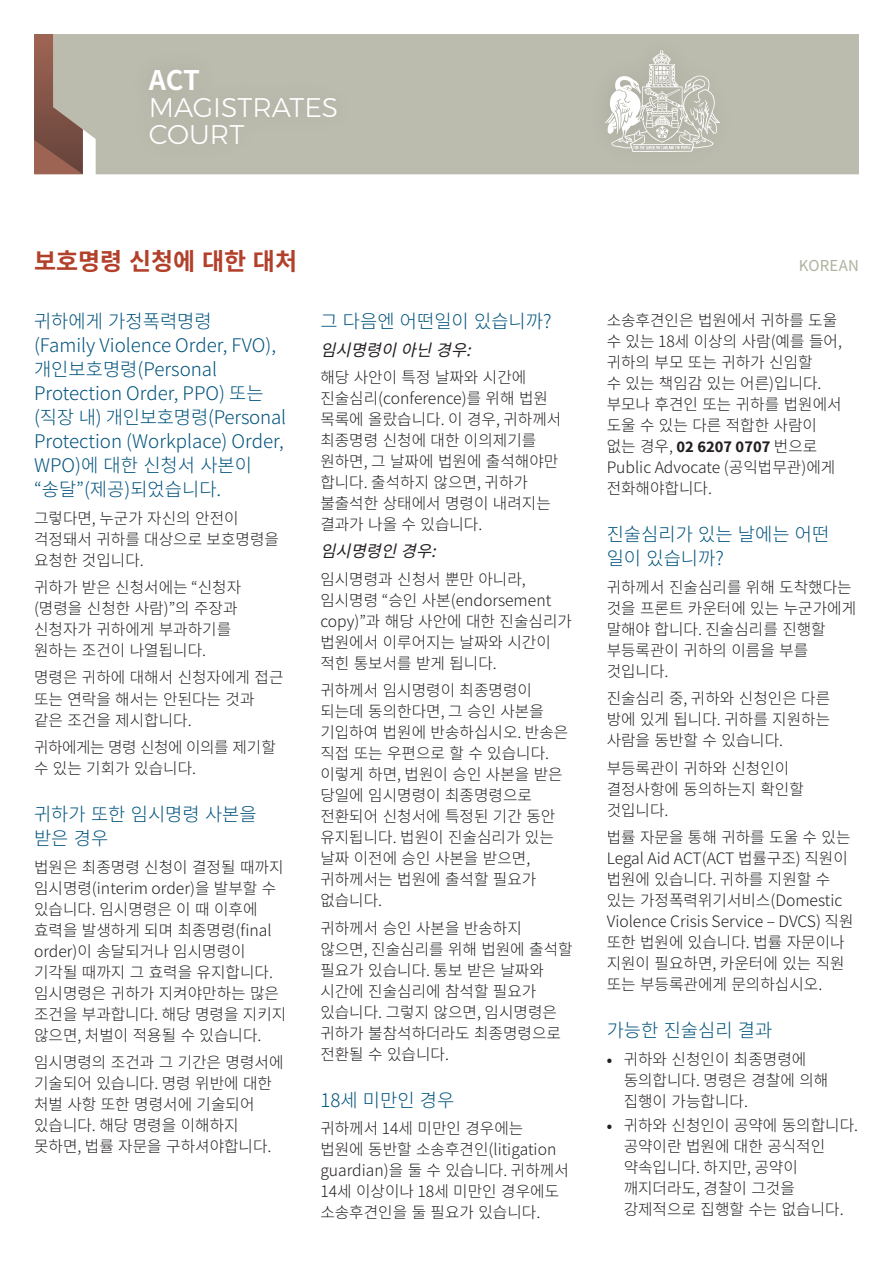
<style>
.page{position:relative;width:893px;height:1263px;background:#fff}
.page>*{position:absolute;margin:0;border:0;box-sizing:border-box;transform-origin:0 0}
.H1_1{font:300 27px/27px "Montserrat";color:#fff}
.H1_2{font:700 24px "Noto Sans CJ Kkr";color:#b2402a}
.t1{font:300 18.75px/24px "Noto Sans CJ Kkr";color:#00537c}
.text{font:italic 16.5px "Noto Sans CJ Kkr";color:#231f20}
.text-2{font:700 16.5px "Source Sans Pro";color:#231f20}
.text-3{font:300 15.75px/21px "Noto Sans CJ Kkr";color:#231f20}
.text-4{font:300 15.75px/21px "Noto Sans CJ Kkr";letter-spacing:-.03em;color:#231f20}
.Language{font:15px "Noto Sans CJ Kkr";letter-spacing:.02em;color:#b0b09e}
.s1{font-family:"Noto Sans CJ Kkr";font-weight:700}
.s2{font-family:"Noto Sans CJ Kkr";font-weight:300;font-size:15.75px}
.s3{font-family:"Source Sans Pro";font-weight:700}
</style>
<div class="page">
<div style="left:83px;top:34px;width:776px;height:140px;background:#bbbbae"></div>
<div style="left:585px;top:30px;width:155px;height:145px;background:#bbbbae"></div>
<img style="left:605px;top:50px;width:115px;height:102px">
<div style="left:127px;top:46px;width:232px;height:120px;background:#babaad"></div>
<svg style="left:34px;top:34px;width:49px;height:140px;background:#987a6d"></svg>
<p class="H1_1" style="left:149px;top:66px;width:191px"><span class="s1">ACT<br></span>MAGISTRATES<br>COURT</p>
<p class="H1_2" style="left:34px;top:248px;width:265px">보호명령 신청에 대한 대처</p>
<p class="Language" style="left:799px;top:257px;width:62px">KOREAN</p>
<h2 class="t1" style="left:34px;top:310px;width:254px">귀하에게 가정폭력명령<br>(Family Violence Order, FVO), 개인보호명령(Personal<br>Protection Order, PPO) 또는 (직장 내) 개인보호명령(Personal<br>Protection (Workplace) Order,<br>WPO)에 대한 신청서 사본이 “송달”(제공)되었습니다.</h2>
<p class="text-3" style="left:34px;top:508px;width:247px">그렇다면, 누군가 자신의 안전이 걱정돼서 귀하를 대상으로 보호명령을 요청한 것입니다.</p>
<p class="text-3" style="left:34px;top:577px;width:209px">귀하가 받은 신청서에는 “신청자 (명령을 신청한 사람)”의 주장과 신청자가 귀하에게 부과하기를 원하는 조건이 나열됩니다.</p>
<p class="text-3" style="left:34px;top:667px;width:251px">명령은 귀하에 대해서 신청자에게 접근 또는 연락을 해서는 안된다는 것과 같은 조건을 제시합니다.</p>
<p class="text-4" style="left:34px;top:737px;width:243px">귀하에게는 명령 신청에 이의를 제기할 수 있는 기회가 있습니다.</p>
<h2 class="t1" style="left:34px;top:803px;width:224px">귀하가 또한 임시명령 사본을 받은 경우</h2>
<p class="text-3" style="left:34px;top:857px;width:254px">법원은 최종명령 신청이 결정될 때까지 임시명령(interim order)을 발부할 수 있습니다. 임시명령은 이 때 이후에 효력을 발생하게 되며 최종명령(final order)이 송달되거나 임시명령이 기각될 때까지 그 효력을 유지합니다. 임시명령은 귀하가 지켜야만하는 많은 조건을 부과합니다. 해당 명령을 지키지 않으면, 처벌이 적용될 수 있습니다.</p>
<p class="text-3" style="left:34px;top:1052px;width:251px">임시명령의 조건과 그 기간은 명령서에 기술되어 있습니다. 명령 위반에 대한 처벌 사항 또한 명령서에 기술되어 있습니다. 해당 명령을 이해하지 못하면, 법률 자문을 구하셔야합니다.</p>
<h2 class="t1" style="left:320px;top:310px;width:233px">그 다음엔 어떤일이 있습니까?</h2>
<p class="text" style="left:320px;top:340px;width:162px">임시명령이아닌경우:</p>
<p class="text-3" style="left:320px;top:367px;width:243px">해당 사안이 특정 날짜와 시간에 진술심리(conference)를 위해 법원 목록에 올랐습니다. 이 경우, 귀하께서 최종명령 신청에 대한 이의제기를 원하면, 그 날짜에 법원에 출석해야만 합니다. 출석하지 않으면, 귀하가 불출석한 상태에서 명령이 내려지는 결과가 나올 수 있습니다.</p>
<p class="text" style="left:320px;top:542px;width:127px">임시명령인경우:</p>
<p class="text-3" style="left:320px;top:569px;width:253px">임시명령과 신청서 뿐만 아니라, 임시명령 “승인 사본(endorsement copy)”과 해당 사안에 대한 진술심리가 법원에서 이루어지는 날짜와 시간이 적힌 통보서를 받게 됩니다.</p>
<p class="text-3" style="left:320px;top:680px;width:250px">귀하께서 임시명령이 최종명령이 되는데 동의한다면, 그 승인 사본을 기입하여 법원에 반송하십시오. 반송은 직접 또는 우편으로 할 수 있습니다. 이렇게 하면, 법원이 승인 사본을 받은 당일에 임시명령이 최종명령으로 전환되어 신청서에 특정된 기간 동안 유지됩니다. 법원이 진술심리가 있는 날짜 이전에 승인 사본을 받으면, 귀하께서는 법원에 출석할 필요가 없습니다.</p>
<p class="text-3" style="left:320px;top:918px;width:254px">귀하께서 승인 사본을 반송하지 않으면, 진술심리를 위해 법원에 출석할 필요가 있습니다. 통보 받은 날짜와 시간에 진술심리에 참석할 필요가 있습니다. 그렇지 않으면, 임시명령은 귀하가 불참석하더라도 최종명령으로 전환될 수 있습니다.</p>
<h2 class="t1" style="left:320px;top:1088px;width:136px">18세 미만인 경우</h2>
<p class="text-3" style="left:320px;top:1118px;width:250px">귀하께서 14세 미만인 경우에는 법원에 동반할 소송후견인(litigation guardian)을 둘 수 있습니다. 귀하께서<br>14세 이상이나 18세 미만인 경우에도 소송후견인을 둘 필요가 있습니다.</p>
<p class="text-3" style="left:607px;top:310px;width:237px">소송후견인은 법원에서 귀하를 도울 수 있는 18세 이상의 사람(예를 들어, 귀하의 부모 또는 귀하가 신임할<br>수 있는 책임감 있는 어른)입니다. 부모나 후견인 또는 귀하를 법원에서 도울 수 있는 다른 적합한 사람이</p>
<p class="text-2" style="left:607px;top:436px;width:212px"><span class="s2">없는 경우,</span> 02 6207 0707 <span class="s2">번으로</span></p>
<p class="text-3" style="left:607px;top:457px;width:230px">Public Advocate (공익법무관)에게 전화해야합니다.</p>
<h2 class="t1" style="left:607px;top:523px;width:224px">진술심리가 있는 날에는 어떤 일이 있습니까?</h2>
<p class="text-3" style="left:607px;top:577px;width:251px">귀하께서 진술심리를 위해 도착했다는 것을 프론트 카운터에 있는 누군가에게 말해야 합니다. 진술심리를 진행할 부등록관이 귀하의 이름을 부를 것입니다.</p>
<p class="text-3" style="left:607px;top:688px;width:225px;text-align:justify">진술심리 중, 귀하와 신청인은 다른 방에 있게 됩니다. 귀하를 지원하는 사람을 동반할 수 있습니다.</p>
<p class="text-3" style="left:607px;top:757px;width:199px">부등록관이 귀하와 신청인이 결정사항에 동의하는지 확인할 것입니다.</p>
<p class="text-3" style="left:607px;top:827px;width:248px">법률 자문을 통해 귀하를 도울 수 있는<br>Legal Aid ACT(ACT 법률구조) 직원이 법원에 있습니다. 귀하를 지원할 수 있는 가정폭력위기서비스(Domestic<br>Violence Crisis Service – DVCS) 직원 또한 법원에 있습니다. 법률 자문이나 지원이 필요하면, 카운터에 있는 직원 또는 부등록관에게 문의하십시오.</p>
<h2 class="t1" style="left:607px;top:1019px;width:167px">가능한 진술심리 결과</h2>
<p class="text-3" style="left:624px;top:1049px;width:206px;text-indent:-17px"><span class="s3">•</span> 귀하와 신청인이 최종명령에 동의합니다. 명령은 경찰에 의해 집행이 가능합니다.</p>
<p class="text-3" style="left:624px;top:1115px;width:236px;text-indent:-17px"><span class="s3">•</span> 귀하와 신청인이 공약에 동의합니다. 공약이란 법원에 대한 공식적인 약속입니다. 하지만, 공약이 깨지더라도, 경찰이 그것을 강제적으로 집행할 수는 없습니다.</p>
</div>
